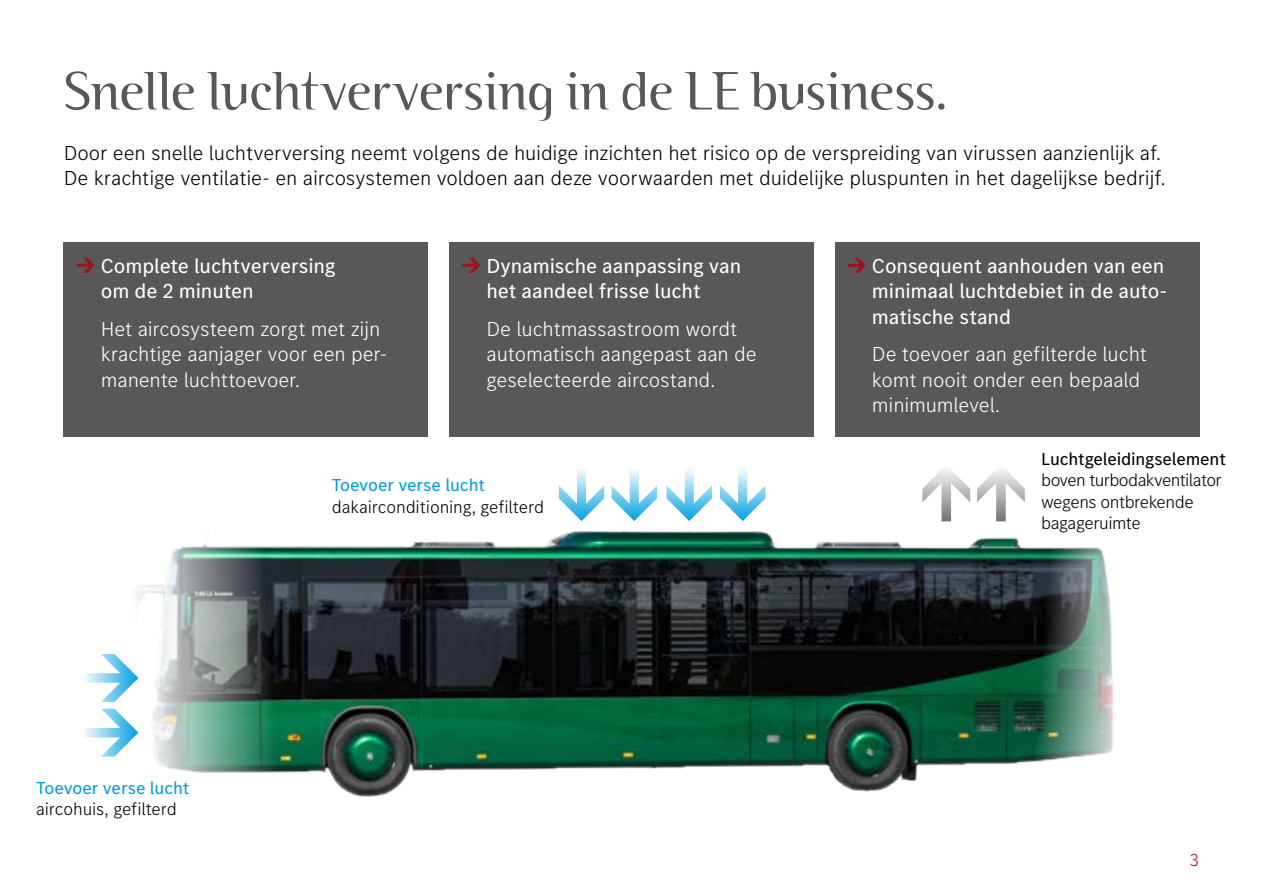
<style>
.page{position:relative;width:1263px;height:893px;background:#fff}
.page>*{position:absolute;margin:0;border:0;box-sizing:border-box;transform-origin:0 0}
.t1{font:300 54px "Binary Com";letter-spacing:-.015em;color:#58585a}
.t2{font:300 21px/25.2px "MB Corpo S Text";letter-spacing:-.01em;color:#000}
.t3{font:300 21px/25.2px "MB Corpo S Text";letter-spacing:-.005em;color:#fff}
.t4{font:21px/25.2px "MB Corpo S Text";letter-spacing:-.005em;color:#fff}
.t5{font:300 18px/21.6px "MB Corpo S Text";letter-spacing:-.02em;color:#000}
.t6{font:18px "MB Corpo S Text";letter-spacing:-.005em;color:#009ee0}
.t7{font:18px "MB Corpo S Text";letter-spacing:-.01em;color:#000}
.t8{font:300 18px "MB Corpo S Text";color:#9d141c}
</style>
<div class="page">
<img style="left:101px;top:485px;width:924px;height:312px">
<img style="left:1025px;top:547px;width:89px;height:216px">
<svg style="left:117px;top:485px;width:162px;height:312px"></svg>
<svg style="left:84px;top:654px;width:54px;height:48px"></svg>
<svg style="left:84px;top:709px;width:54px;height:47px"></svg>
<svg style="left:922px;top:469px;width:48px;height:52px"></svg>
<svg style="left:977px;top:469px;width:48px;height:52px"></svg>
<svg style="left:559px;top:470px;width:45px;height:51px"></svg>
<svg style="left:611px;top:470px;width:46px;height:51px"></svg>
<svg style="left:666px;top:470px;width:46px;height:51px"></svg>
<svg style="left:720px;top:470px;width:45px;height:51px"></svg>
<div style="left:64px;top:242px;width:364px;height:195px;background:#58585a"></div>
<div style="left:449px;top:242px;width:365px;height:195px;background:#58585a"></div>
<div style="left:835px;top:242px;width:364px;height:195px;background:#58585a"></div>
<h1 class="t1" style="left:64px;top:59px;width:885px">Snelle luchtverversing in de LE business.</h1>
<p class="t2" style="left:64px;top:139px;width:1103px">Door een snelle luchtverversing neemt volgens de huidige inzichten het risico op de verspreiding van virussen aanzienlijk af.<br>De krachtige ventilatie- en aircosystemen voldoen aan deze voorwaarden met duidelijke pluspunten in het dagelijkse bedrijf.</p>
<p class="t4" style="left:101px;top:253px;width:236px">Complete luchtverversing om de 2 minuten</p>
<p class="t3" style="left:101px;top:316px;width:288px">Het aircosysteem zorgt met zijn krachtige aanjager voor een per&shy;manente luchttoevoer.</p>
<p class="t4" style="left:486px;top:253px;width:256px">Dynamische aanpassing van het aandeel frisse lucht</p>
<p class="t3" style="left:486px;top:316px;width:272px">De luchtmassastroom wordt automatisch aangepast aan de geselecteerde aircostand.</p>
<p class="t6" style="left:36px;top:775px;width:155px">Toevoer verse lucht</p>
<p class="t5" style="left:36px;top:797px;width:142px">aircohuis, gefilterd</p>
<p class="t6" style="left:332px;top:473px;width:155px">Toevoer verse lucht</p>
<p class="t5" style="left:332px;top:495px;width:214px">dakairconditioning, gefilterd</p>
<p class="t4" style="left:872px;top:253px;width:297px">Consequent aanhouden van een minimaal luchtdebiet in de auto&shy;matische stand</p>
<p class="t3" style="left:872px;top:341px;width:276px">De toevoer aan gefilterde lucht komt nooit onder een bepaald minimumlevel.</p>
<p class="t7" style="left:1041px;top:447px;width:186px">Luchtgeleidingselement</p>
<p class="t5" style="left:1041px;top:468px;width:182px">boven turbodakventilator wegens ontbrekende bagageruimte</p>
<p class="t8" style="left:1189px;top:847px;width:11px">3</p>
</div>
